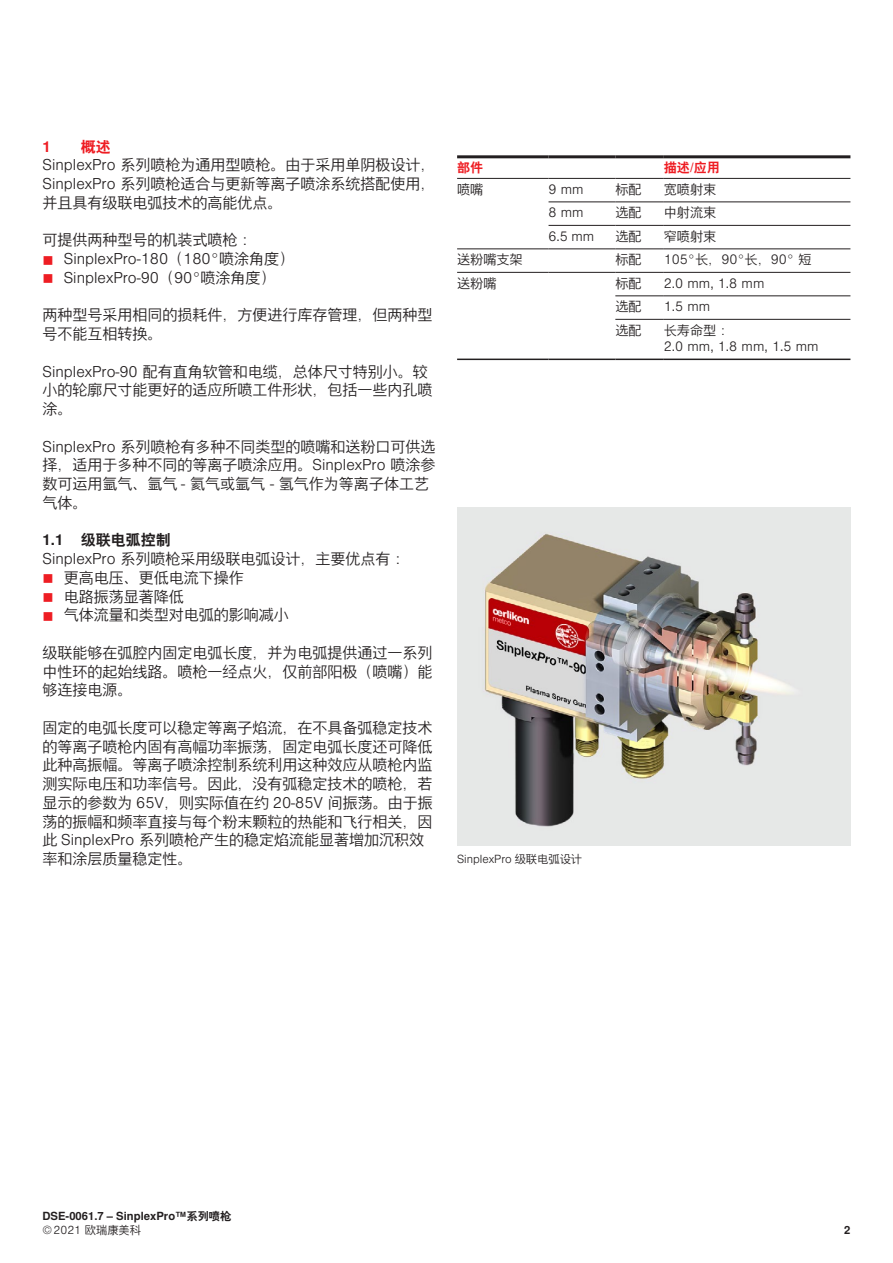
<style>
.page{position:relative;width:893px;height:1263px;background:#fff}
.page>*{position:absolute;margin:0;border:0;box-sizing:border-box;transform-origin:0 0}
.t1{font:300 15px/18.8px "Nimbus Sans Global";color:#231f20}
.t2{font:700 15px "Nimbus Sans Global";color:#231f20}
.t3{font:700 15px "Nimbus Sans Global";color:#ee1d23}
.t4{font:300 13.2px/16.5px "Nimbus Sans Global";color:#231f20}
.t5{font:700 13.2px "Nimbus Sans Global";color:#ee1d23}
.t6{font:700 11.25px "Nimbus Sans Global";color:#231f20}
.t7{font:300 11.25px "Nimbus Sans Global";color:#231f20}
.s1{color:#ee1d23}
</style>
<div class="page">
<img style="left:457px;top:508px;width:393px;height:337px">
<hr style="left:549px;top:202px;width:66px;height:1px;background:#231f20">
<hr style="left:615px;top:202px;width:49px;height:1px;background:#231f20">
<hr style="left:664px;top:202px;width:186px;height:1px;background:#231f20">
<hr style="left:549px;top:225px;width:66px;height:1px;background:#231f20">
<hr style="left:615px;top:225px;width:49px;height:1px;background:#231f20">
<hr style="left:664px;top:225px;width:186px;height:1px;background:#231f20">
<hr style="left:457px;top:249px;width:92px;height:1px;background:#231f20">
<hr style="left:549px;top:249px;width:66px;height:1px;background:#231f20">
<hr style="left:615px;top:249px;width:49px;height:1px;background:#231f20">
<hr style="left:664px;top:249px;width:186px;height:1px;background:#231f20">
<hr style="left:457px;top:272px;width:92px;height:1px;background:#231f20">
<hr style="left:549px;top:272px;width:66px;height:1px;background:#231f20">
<hr style="left:615px;top:272px;width:49px;height:1px;background:#231f20">
<hr style="left:664px;top:272px;width:186px;height:1px;background:#231f20">
<hr style="left:615px;top:296px;width:49px;height:1px;background:#231f20">
<hr style="left:664px;top:296px;width:186px;height:1px;background:#231f20">
<hr style="left:615px;top:319px;width:49px;height:1px;background:#231f20">
<hr style="left:664px;top:319px;width:186px;height:1px;background:#231f20">
<hr style="left:457px;top:155px;width:92px;height:3px;background:#231f20">
<hr style="left:549px;top:155px;width:66px;height:3px;background:#231f20">
<hr style="left:615px;top:155px;width:49px;height:3px;background:#231f20">
<hr style="left:664px;top:155px;width:186px;height:3px;background:#231f20">
<hr style="left:457px;top:178px;width:92px;height:1px;background:#231f20">
<hr style="left:549px;top:178px;width:66px;height:1px;background:#231f20">
<hr style="left:615px;top:178px;width:49px;height:1px;background:#231f20">
<hr style="left:664px;top:178px;width:186px;height:1px;background:#231f20">
<hr style="left:457px;top:359px;width:92px;height:1px;background:#231f20">
<hr style="left:549px;top:359px;width:66px;height:1px;background:#231f20">
<hr style="left:615px;top:359px;width:49px;height:1px;background:#231f20">
<hr style="left:664px;top:359px;width:186px;height:1px;background:#231f20">
<p class="t3" style="left:43px;top:138px;width:10px">1</p>
<p class="t3" style="left:81px;top:138px;width:32px">概述</p>
<p class="t1" style="left:43px;top:156px;width:394px;text-align:justify">SinplexPro 系列喷枪为通用型喷枪。由于采用单阴极设计，SinplexPro 系列喷枪适合与更新等离子喷涂系统搭配使用，并且具有级联电弧技术的高能优点。</p>
<p class="t1" style="left:43px;top:231px;width:211px">可提供两种型号的机装式喷枪：</p>
<p class="t1" style="left:43px;top:250px;width:253px"><span class="s1">■</span> SinplexPro-180（180°喷涂角度）</p>
<p class="t1" style="left:43px;top:268px;width:235px"><span class="s1">■</span> SinplexPro-90（90°喷涂角度）</p>
<p class="t1" style="left:43px;top:306px;width:391px">两种型号采用相同的损耗件，方便进行库存管理，但两种型号不能互相转换。</p>
<p class="t1" style="left:43px;top:362px;width:391px">SinplexPro-90 配有直角软管和电缆，总体尺寸特别小。较小的轮廓尺寸能更好的适应所喷工件形状，包括一些内孔喷涂。</p>
<p class="t1" style="left:43px;top:437px;width:394px">SinplexPro 系列喷枪有多种不同类型的喷嘴和送粉口可供选择，适用于多种不同的等离子喷涂应用。SinplexPro 喷涂参数可运用氩气、氩气 - 氦气或氩气 - 氢气作为等离子体工艺气体。</p>
<p class="t2" style="left:43px;top:531px;width:130px">1.1 级联电弧控制</p>
<p class="t1" style="left:43px;top:550px;width:364px">SinplexPro 系列喷枪采用级联电弧设计，主要优点有：</p>
<p class="t1" style="left:43px;top:568px;width:203px"><span class="s1">■</span> 更高电压、更低电流下操作</p>
<p class="t1" style="left:42px;top:587px;width:143px"><span class="s1">■</span> 电路振荡显著降低</p>
<p class="t1" style="left:42px;top:606px;width:248px"><span class="s1">■</span> 气体流量和类型对电弧的影响减小</p>
<p class="t1" style="left:42px;top:643px;width:391px;text-align:justify">级联能够在弧腔内固定电弧长度，并为电弧提供通过一系列中性环的起始线路。喷枪一经点火，仅前部阳极（喷嘴）能够连接电源。</p>
<p class="t1" style="left:42px;top:718px;width:392px">固定的电弧长度可以稳定等离子焰流，在不具备弧稳定技术的等离子喷枪内固有高幅功率振荡，固定电弧长度还可降低此种高振幅。等离子喷涂控制系统利用这种效应从喷枪内监测实际电压和功率信号。因此，没有弧稳定技术的喷枪，若显示的参数为 65V，则实际值在约 20-85V 间振荡。由于振荡的振幅和频率直接与每个粉末颗粒的热能和飞行相关，因此 SinplexPro 系列喷枪产生的稳定焰流能显著增加沉积效率和涂层质量稳定性。</p>
<p class="t5" style="left:457px;top:160px;width:28px">部件</p>
<p class="t5" style="left:664px;top:160px;width:58px">描述/应用</p>
<p class="t4" style="left:457px;top:181px;width:28px">喷嘴</p>
<p class="t4" style="left:549px;top:181px;width:37px">9 mm</p>
<p class="t4" style="left:615px;top:181px;width:28px">标配</p>
<p class="t4" style="left:664px;top:181px;width:54px">宽喷射束</p>
<p class="t4" style="left:549px;top:205px;width:37px">8 mm</p>
<p class="t4" style="left:615px;top:205px;width:28px">选配</p>
<p class="t4" style="left:664px;top:205px;width:54px">中射流束</p>
<p class="t4" style="left:549px;top:228px;width:47px">6.5 mm</p>
<p class="t4" style="left:615px;top:228px;width:28px">选配</p>
<p class="t4" style="left:664px;top:228px;width:54px">窄喷射束</p>
<p class="t4" style="left:457px;top:252px;width:67px">送粉嘴支架</p>
<p class="t4" style="left:615px;top:252px;width:28px">标配</p>
<p class="t4" style="left:664px;top:252px;width:149px">105°长，90°长，90° 短</p>
<p class="t4" style="left:457px;top:275px;width:41px">送粉嘴</p>
<p class="t4" style="left:615px;top:275px;width:28px">标配</p>
<p class="t4" style="left:664px;top:275px;width:102px">2.0 mm, 1.8 mm</p>
<p class="t4" style="left:615px;top:299px;width:28px">选配</p>
<p class="t4" style="left:664px;top:299px;width:48px">1.5 mm</p>
<p class="t4" style="left:615px;top:322px;width:28px">选配</p>
<p class="t4" style="left:664px;top:322px;width:156px">长寿命型：<br>2.0 mm, 1.8 mm, 1.5 mm</p>
<p class="t7" style="left:457px;top:852px;width:127px">SinplexPro 级联电弧设计</p>
<p class="t6" style="left:43px;top:1209px;width:190px">DSE-0061.7 – SinplexPro™系列喷枪</p>
<p class="t7" style="left:43px;top:1223px;width:100px">© 2021 欧瑞康美科</p>
<p class="t6" style="left:844px;top:1223px;width:8px">2</p>
</div>
